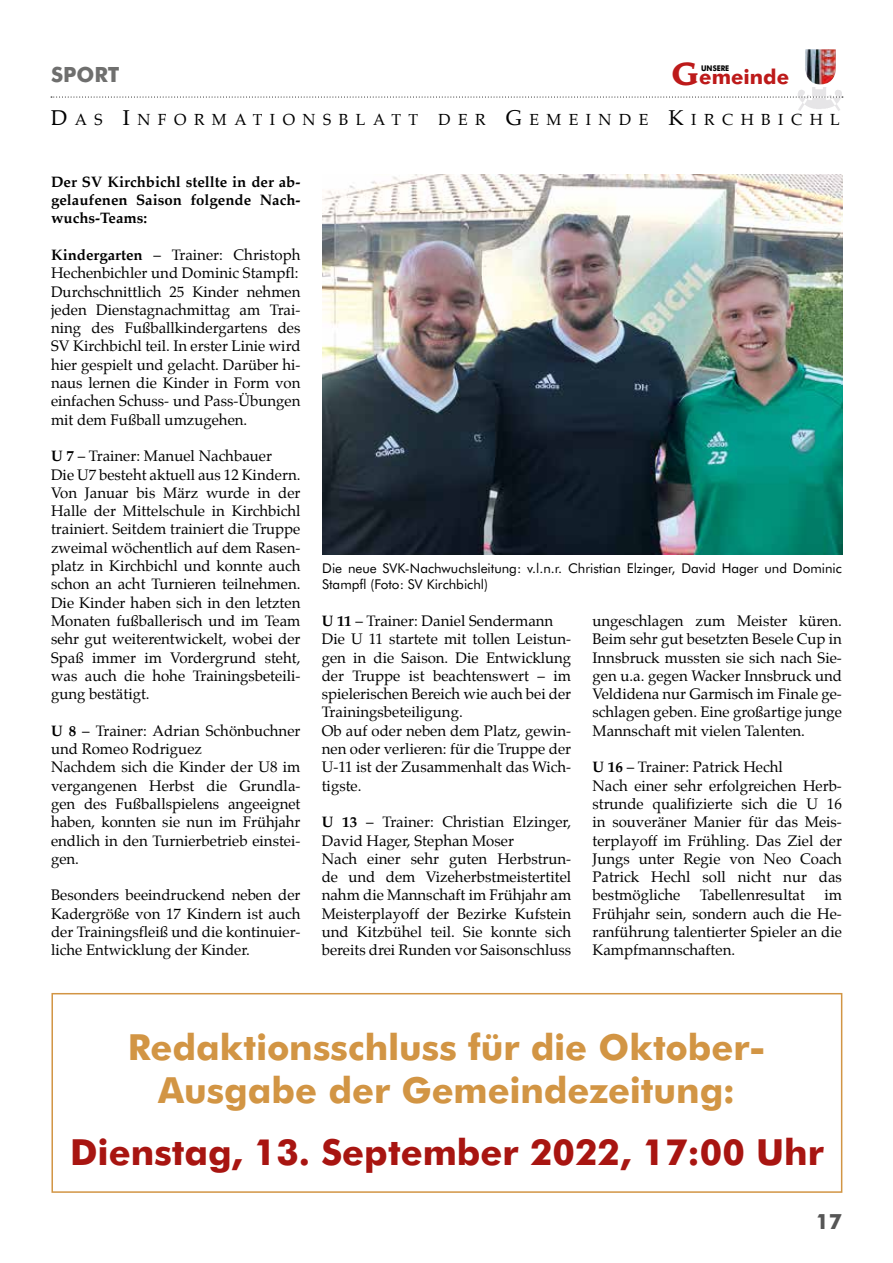
<style>
.page{position:relative;width:893px;height:1263px;background:#fff}
.page>*{position:absolute;margin:0;border:0;box-sizing:border-box;transform-origin:0 0}
.t1{font:700 36px/43.2px "Futura BT";letter-spacing:-.005em;color:#d29544;text-align:center}
.t2{font:700 36px "Futura BT";color:#a81511}
.t3{font:700 21px "Futura BT";color:#6f6f6e}
.t4{font:700 21px "Futura BT";color:#565656}
.t5{font:700 20.4px "Futura BT";color:#bd1a1a}
.t6{font:15.75px "Palatino";letter-spacing:.475em;color:#000}
.t7{font:15px/18.3px "Palatino";color:#000}
.t8{font:700 15px/18.3px "Palatino";color:#000;text-align:justify}
.t9{font:13.5px/16.2px "Futura BT";color:#000}
.t10{font:700 7.8px "Futura BT";color:#000;scale:.9 1}
.s1{font-family:"Leawood";font-size:31.5px}
.s2{font-size:21px}
.s3{font-weight:700}
</style>
<div class="page">
<img style="left:798px;top:88px;width:44px;height:23px">
<svg style="left:51px;top:97px;width:792px;height:1px"></svg>
<img style="left:805px;top:49px;width:31px;height:36px">
<img style="left:322px;top:174px;width:520px;height:380px">
<div style="left:51px;top:993px;width:791px;height:200px;border:2px solid #d29544"></div>
<h2 class="t3" style="left:51px;top:62px;width:70px">SPORT</h2>
<h3 class="t5" style="left:672px;top:64px;width:119px"><span class="s1">G</span>emeinde</h3>
<p class="t6" style="left:51px;top:109px;width:369px"><span class="s2">D</span>AS <span class="s2">I</span>NFORMATIONSBLATT</p>
<p class="t6" style="left:438px;top:109px;width:403px">DER <span class="s2">G</span>EMEINDE <span class="s2">K</span>IRCHBICHL</p>
<p class="t10" style="left:701px;top:63px;width:33px">UNSERE</p>
<p class="t8" style="left:51px;top:174px;width:251px">Der SV Kirchbichl stellte in der ab&shy;gelaufenen Saison folgende Nach&shy;wuchs-Teams:</p>
<p class="t7" style="left:51px;top:247px;width:251px"><span class="s3">Kindergarten</span> – Trainer: Christoph Hechenbichler und Dominic Stampfl:<br>Durchschnittlich 25 Kinder nehmen jeden Dienstagnachmittag am Trai&shy;ning des Fußballkindergartens des SV Kirchbichl teil. In erster Linie wird hier gespielt und gelacht. Darüber hi&shy;naus lernen die Kinder in Form von einfachen Schuss- und Pass-Übungen mit dem Fußball umzugehen.</p>
<p class="t7" style="left:51px;top:448px;width:251px"><span class="s3">U 7</span> – Trainer: Manuel Nachbauer<br>Die U7 besteht aktuell aus 12 Kindern.<br>Von Januar bis März wurde in der Halle der Mittelschule in Kirchbichl trainiert. Seitdem trainiert die Truppe zweimal wöchentlich auf dem Rasen&shy;platz in Kirchbichl und konnte auch schon an acht Turnieren teilnehmen.<br>Die Kinder haben sich in den letzten Monaten fußballerisch und im Team sehr gut weiterentwickelt, wobei der Spaß immer im Vordergrund steht, was auch die hohe Trainingsbeteili&shy;gung bestätigt.</p>
<p class="t7" style="left:51px;top:723px;width:251px"><span class="s3">U 8</span> – Trainer: Adrian Schönbuchner und Romeo Rodriguez<br>Nachdem sich die Kinder der U8 im vergangenen Herbst die Grundla&shy;gen des Fußballspielens angeeignet haben, konnten sie nun im Frühjahr endlich in den Turnierbetrieb einstei&shy;gen.</p>
<p class="t7" style="left:51px;top:887px;width:251px;text-align:justify">Besonders beeindruckend neben der Kadergröße von 17 Kindern ist auch der Trainingsfleiß und die kontinuier&shy;liche Entwicklung der Kinder.</p>
<p class="t9" style="left:322px;top:560px;width:521px">Die neue SVK-Nachwuchsleitung: v.l.n.r. Christian Elzinger, David Hager und Dominic<br>Stampfl (Foto: SV Kirchbichl)</p>
<p class="t7" style="left:322px;top:613px;width:251px"><span class="s3">U 11</span> – Trainer: Daniel Sendermann<br>Die U 11 startete mit tollen Leistun&shy;gen in die Saison. Die Entwicklung der Truppe ist beachtenswert – im spielerischen Bereich wie auch bei der<br>Trainingsbeteiligung.<br>Ob auf oder neben dem Platz, gewin&shy;nen oder verlieren: für die Truppe der<br>U-11 ist der Zusammenhalt das Wich&shy;tigste.</p>
<p class="t7" style="left:322px;top:814px;width:251px"><span class="s3">U 13</span> – Trainer: Christian Elzinger, David Hager, Stephan Moser<br>Nach einer sehr guten Herbstrun&shy;de und dem Vizeherbstmeistertitel nahm die Mannschaft im Frühjahr am Meisterplayoff der Bezirke Kufstein und Kitzbühel teil. Sie konnte sich bereits drei Runden vor Saisonschluss</p>
<p class="t7" style="left:592px;top:613px;width:251px;text-align:justify">ungeschlagen zum Meister küren.<br>Beim sehr gut besetzten Besele Cup in Innsbruck mussten sie sich nach Sie&shy;gen u.a. gegen Wacker Innsbruck und Veldidena nur Garmisch im Finale ge&shy;schlagen geben. Eine großartige junge Mannschaft mit vielen Talenten.</p>
<p class="t7" style="left:592px;top:759px;width:251px"><span class="s3">U 16</span> – Trainer: Patrick Hechl<br>Nach einer sehr erfolgreichen Herb&shy;strunde qualifizierte sich die U 16 in souveräner Manier für das Meis&shy;terplayoff im Frühling. Das Ziel der<br>Jungs unter Regie von Neo Coach<br>Patrick Hechl soll nicht nur das bestmögliche</p>
<p class="t7" style="left:700px;top:887px;width:107px">Tabellenresultat</p>
<p class="t7" style="left:592px;top:887px;width:251px;text-align:justify;text-indent:232px">im Frühjahr sein, sondern auch die He&shy;ranführung talentierter Spieler an die Kampfmannschaften.</p>
<h1 class="t1" style="left:128px;top:1025px;width:639px">Redaktionsschluss für die Oktober-<br>Ausgabe der Gemeindezeitung:</h1>
<h1 class="t2" style="left:70px;top:1131px;width:755px">Dienstag, 13. September 2022, 17:00 Uhr</h1>
<h2 class="t4" style="left:816px;top:1208px;width:28px">17</h2>
</div>
